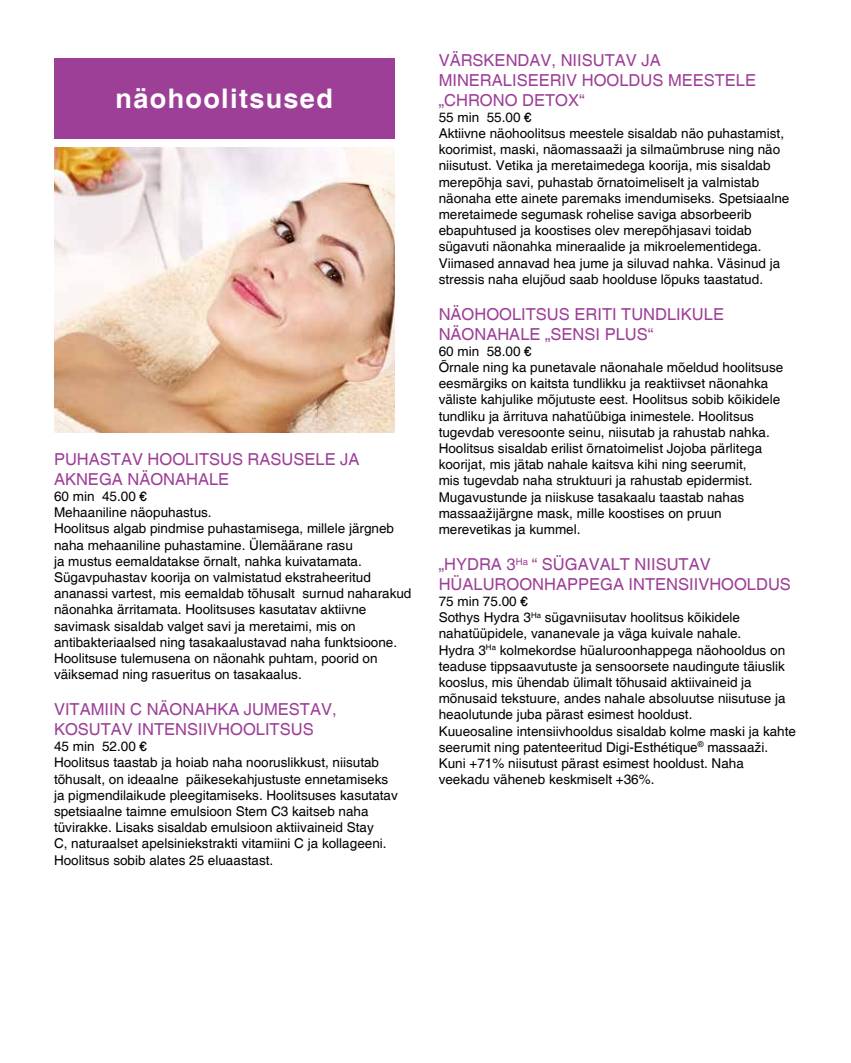
<style>
.page{position:relative;width:851px;height:1063px;background:#fff}
.page>*{position:absolute;margin:0;border:0;box-sizing:border-box;transform-origin:0 0}
.t1{font:700 27px "Helvetica";letter-spacing:.05em;color:#fff}
.t2{font:16.5px/19.8px "Helvetica";color:#9d3f97}
.t3{font:13.5px/16.2px "Helvetica";color:#000}
</style>
<div class="page">
<div style="left:54px;top:58px;width:340px;height:81px;background:#9d3f97"></div>
<img style="left:54px;top:148px;width:340px;height:284px">
<h1 class="t1" style="left:116px;top:82px;width:219px">näohoolitsused</h1>
<p class="t2" style="left:54px;top:450px;width:307px">PUHASTAV HOOLITSUS RASUSELE JA<br>AKNEGA NÄONAHALE</p>
<p class="t3" style="left:54px;top:489px;width:359px">60 min 45.00 €<br>Mehaaniline näopuhastus.<br>Hoolitsus algab pindmise puhastamisega, millele järgneb naha mehaaniline puhastamine. Ülemäärane rasu<br>ja mustus eemaldatakse õrnalt, nahka kuivatamata.<br>Sügavpuhastav koorija on valmistatud ekstraheeritud ananassi vartest, mis eemaldab tõhusalt surnud naharakud näonahka ärritamata. Hoolitsuses kasutatav aktiivne savimask sisaldab valget savi ja meretaimi, mis on antibakteriaalsed ning tasakaalustavad naha funktsioone.<br>Hoolitsuse tulemusena on näonahk puhtam, poorid on väiksemad ning rasueritus on tasakaalus.</p>
<p class="t2" style="left:54px;top:700px;width:284px">VITAMIIN C NÄONAHKA JUMESTAV,<br>KOSUTAV INTENSIIVHOOLITSUS</p>
<p class="t3" style="left:54px;top:739px;width:345px">45 min 52.00 €<br>Hoolitsus taastab ja hoiab naha nooruslikkust, niisutab tõhusalt, on ideaalne päikesekahjustuste ennetamiseks ja pigmendilaikude pleegitamiseks. Hoolitsuses kasutatav spetsiaalne taimne emulsioon Stem C3 kaitseb naha tüvirakke. Lisaks sisaldab emulsioon aktiivaineid Stay<br>C, naturaalset apelsiniekstrakti vitamiini C ja kollageeni.<br>Hoolitsus sobib alates 25 eluaastast.</p>
<p class="t2" style="left:438px;top:51px;width:319px">VÄRSKENDAV, NIISUTAV JA<br>MINERALISEERIV HOOLDUS MEESTELE „CHRONO DETOX“</p>
<p class="t3" style="left:438px;top:109px;width:352px">55 min 55.00 €<br>Aktiivne näohoolitsus meestele sisaldab näo puhastamist, koorimist, maski, näomassaaži ja silmaümbruse ning näo niisutust. Vetika ja meretaimedega koorija, mis sisaldab merepõhja savi, puhastab õrnatoimeliselt ja valmistab näonaha ette ainete paremaks imendumiseks. Spetsiaalne meretaimede segumask rohelise saviga absorbeerib ebapuhtused ja koostises olev merepõhjasavi toidab sügavuti näonahka mineraalide ja mikroelementidega.<br>Viimased annavad hea jume ja siluvad nahka. Väsinud ja stressis naha elujõud saab hoolduse lõpuks taastatud.</p>
<p class="t2" style="left:438px;top:305px;width:287px">NÄOHOOLITSUS ERITI TUNDLIKULE<br>NÄONAHALE „SENSI PLUS“</p>
<p class="t3" style="left:438px;top:343px;width:346px">60 min 58.00 €<br>Õrnale ning ka punetavale näonahale mõeldud hoolitsuse eesmärgiks on kaitsta tundlikku ja reaktiivset näonahka väliste kahjulike mõjutuste eest. Hoolitsus sobib kõikidele tundliku ja ärrituva nahatüübiga inimestele. Hoolitsus tugevdab veresoonte seinu, niisutab ja rahustab nahka.<br>Hoolitsus sisaldab erilist õrnatoimelist Jojoba pärlitega koorijat, mis jätab nahale kaitsva kihi ning seerumit,<br>mis tugevdab naha struktuuri ja rahustab epidermist.<br>Mugavustunde ja niiskuse tasakaalu taastab nahas massaažijärgne mask, mille koostises on pruun merevetikas ja kummel.</p>
<p class="t2" style="left:438px;top:555px;width:354px">„HYDRA 3<sup>Ha</sup> “ SÜGAVALT NIISUTAV<br>HÜALUROONHAPPEGA INTENSIIVHOOLDUS</p>
<p class="t3" style="left:438px;top:594px;width:359px">75 min 75.00 €<br>Sothys Hydra 3<sup>Ha</sup> sügavniisutav hoolitsus kõikidele nahatüüpidele, vananevale ja väga kuivale nahale.<br>Hydra 3<sup>Ha</sup> kolmekordse hüaluroonhappega näohooldus on teaduse tippsaavutuste ja sensoorsete naudingute täiuslik kooslus, mis ühendab ülimalt tõhusaid aktiivaineid ja mõnusaid tekstuure, andes nahale absoluutse niisutuse ja heaolutunde juba pärast esimest hooldust.<br>Kuueosaline intensiivhooldus sisaldab kolme maski ja kahte seerumit ning patenteeritud Digi-Esthétique<sup>®</sup> massaaži.<br>Kuni +71% niisutust pärast esimest hooldust. Naha veekadu väheneb keskmiselt +36%.</p>
</div>
